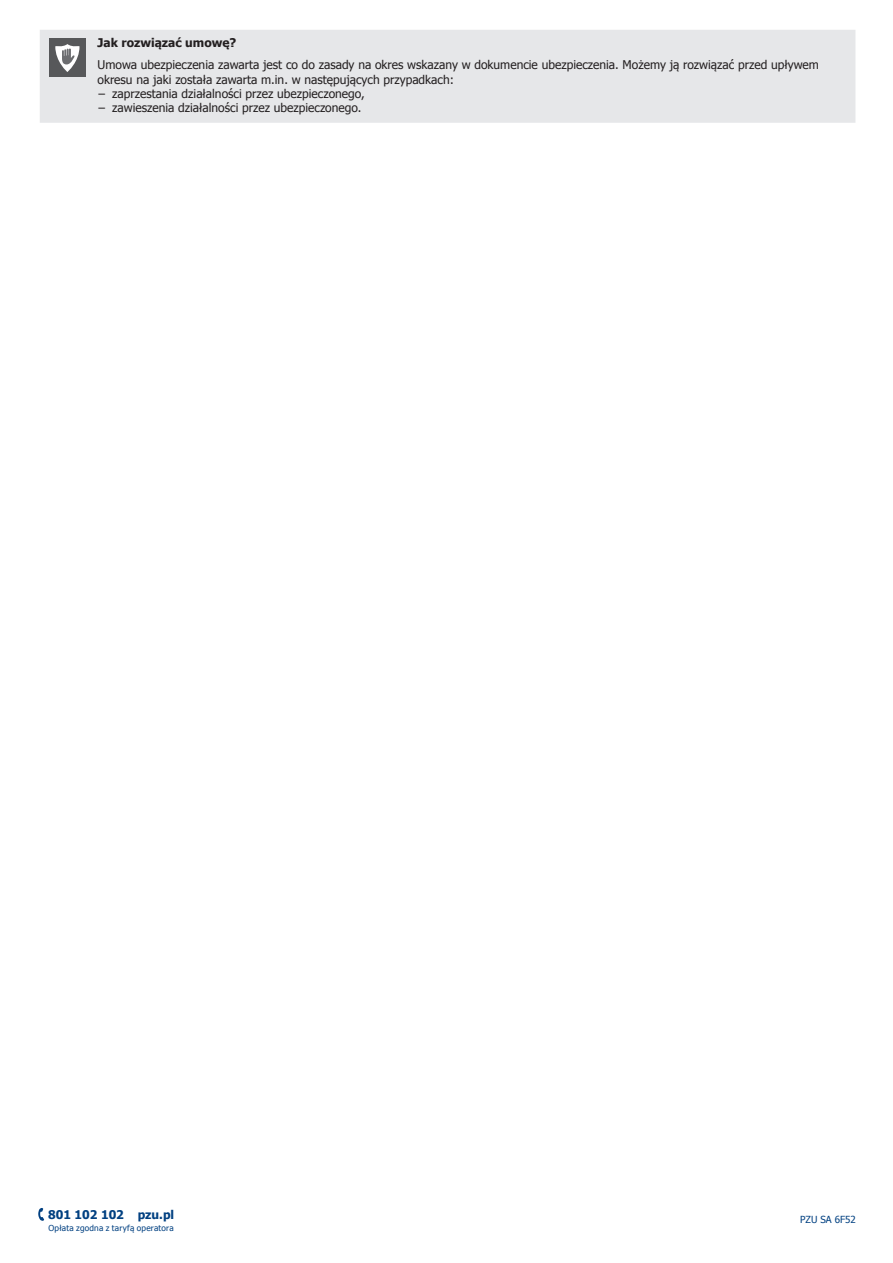
<style>
.page{position:relative;width:893px;height:1263px;background:#fff}
.page>*{position:absolute;margin:0;border:0;box-sizing:border-box;transform-origin:0 0}
._00_TEKST{font:12px/14.2px "Tahoma";color:#231f20}
._01_HASŁO{font:700 12px "Tahoma";color:#231f20}
.t1{font:700 12px "Tahoma";color:#014081}
.t2{font:9.75px "Tahoma";color:#014081}
.OPŁATA_ZGODNA{font:8.25px "Tahoma";letter-spacing:.025em;color:#014081}
</style>
<div class="page">
<svg style="left:38px;top:1208px;width:6px;height:13px"></svg>
<div style="left:40px;top:30px;width:815px;height:93px;background:#e6e7e9"></div>
<div style="left:49px;top:38px;width:37px;height:39px;background:#57585a"></div>
<svg style="left:55px;top:44px;width:25px;height:28px"></svg>
<p class="_01_HASŁO" style="left:98px;top:35px;width:140px">Jak rozwiązać umowę?</p>
<p class="_00_TEKST" style="left:98px;top:57px;width:723px">Umowa ubezpieczenia zawarta jest co do zasady na okres wskazany w dokumencie ubezpieczenia. Możemy ją rozwiązać przed upływem okresu na jaki została zawarta m.in. w następujących przypadkach:</p>
<p class="_00_TEKST" style="left:98px;top:86px;width:269px">− zaprzestania działalności przez ubezpieczonego,</p>
<p class="_00_TEKST" style="left:98px;top:100px;width:265px">− zawieszenia działalności przez ubezpieczonego.</p>
<p class="t1" style="left:48px;top:1206px;width:128px">801 102 102 pzu.pl</p>
<p class="OPŁATA_ZGODNA" style="left:48px;top:1223px;width:127px">Opłata zgodna z taryfą operatora</p>
<p class="t2" style="left:800px;top:1212px;width:57px">PZU SA 6F52</p>
</div>
